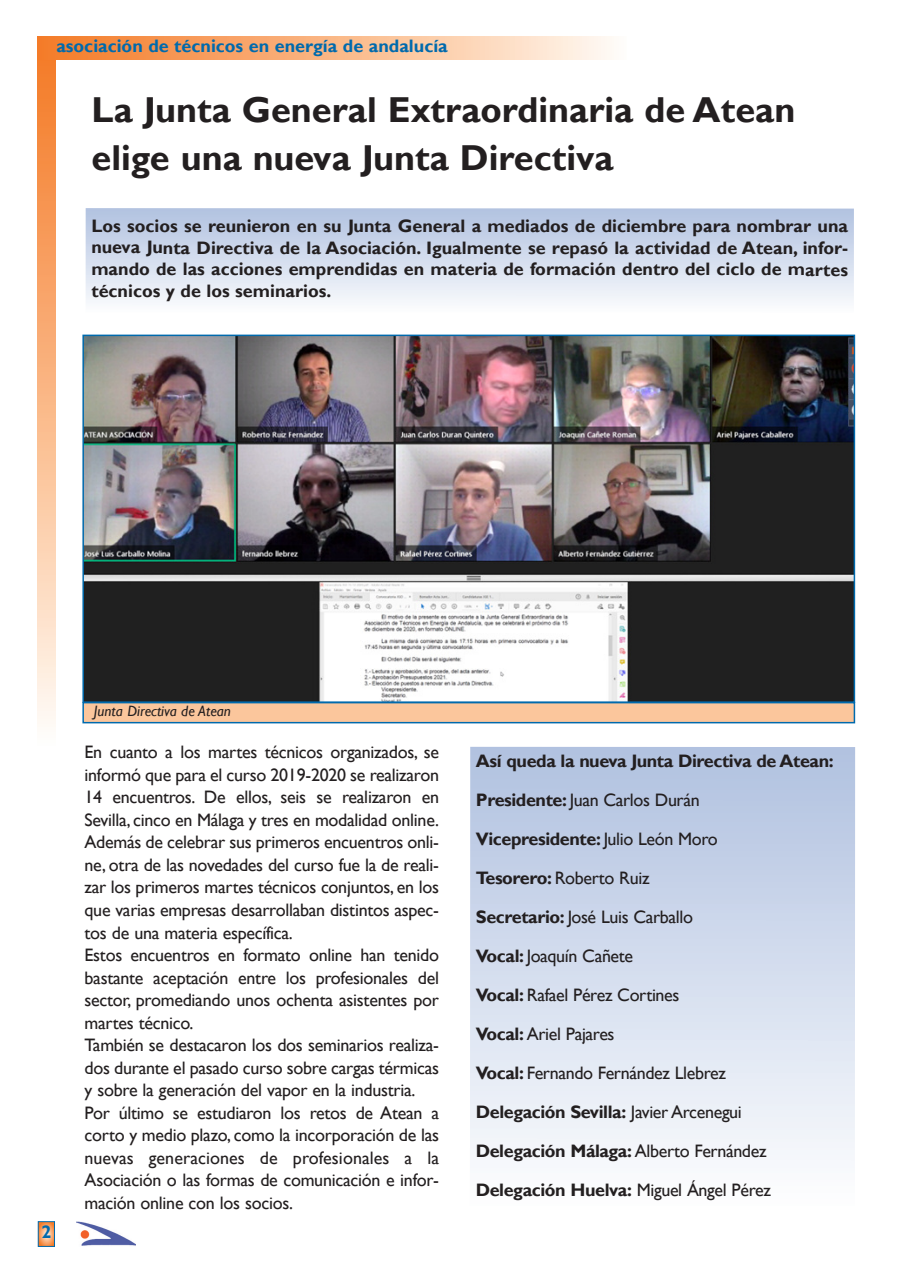
<style>
.page{position:relative;width:902px;height:1277px;background:#fff}
.page>*{position:absolute;margin:0;border:0;box-sizing:border-box;transform-origin:0 0}
.t1{font:700 36px/48px "Gill Sans";color:#231f20}
.t2{font:18px/22.5px "Gill Sans";letter-spacing:-.015em;color:#231f20}
.t3{font:700 18px/21.6px "Gill Sans";color:#231f20;text-align:justify}
.t4{font:700 18px "Gill Sans";color:#006aad}
.t5{font:italic 15px "Gill Sans";color:#231f20}
.s1{font-weight:700}
</style>
<div class="page">
<svg style="left:40px;top:1222px;width:13px;height:22px"></svg>
<div style="left:38px;top:1220px;width:17px;height:26px;border:1px solid #006aad"></div>
<img style="left:76px;top:1221px;width:59px;height:25px">
<div style="left:38px;top:59px;width:17px;height:687px;background:linear-gradient(to bottom,#f47924,#fffbf3)"></div>
<div style="left:38px;top:37px;width:588px;height:23px;background:linear-gradient(to right,#f47822,#fff9f1)"></div>
<svg style="left:86px;top:208px;width:768px;height:94px;background:#d2dbed"></svg>
<div style="left:84px;top:703px;width:769px;height:18px;background:#fbc69c"></div>
<div style="left:82px;top:701px;width:773px;height:22px;border:2px solid #006aad"></div>
<img style="left:85px;top:337px;width:767px;height:362px">
<div style="left:82px;top:334px;width:773px;height:368px;border:2px solid #006aad"></div>
<div style="left:470px;top:746px;width:385px;height:461px;background:linear-gradient(to bottom,#afc0df,#fdfdfe)"></div>
<p class="t4" style="left:56px;top:36px;width:393px">asociación de técnicos en energía de andalucía</p>
<h1 class="t1" style="left:91px;top:86px;width:705px">La Junta General Extraordinaria de Atean elige una nueva Junta Directiva</h1>
<p class="t3" style="left:91px;top:215px;width:758px">Los socios se reunieron en su Junta General a mediados de diciembre para nombrar una nueva Junta Directiva de la Asociación. Igualmente se repasó la actividad de Atean, infor&shy;mando de las acciones emprendidas en materia de formación dentro del ciclo de martes técnicos y de los seminarios.</p>
<p class="t4" style="left:41px;top:1221px;width:11px">2</p>
<p class="t5" style="left:94px;top:702px;width:139px">Junta Directiva de Atean</p>
<p class="t2" style="left:85px;top:740px;width:356px">En cuanto a los martes técnicos organizados, se informó que para el curso 2019-2020 se realizaron 14 encuentros. De ellos, seis se realizaron en Sevilla, cinco en Málaga y tres en modalidad online.<br>Además de celebrar sus primeros encuentros onli&shy;ne, otra de las novedades del curso fue la de reali&shy;zar los primeros martes técnicos conjuntos, en los que varias empresas desarrollaban distintos aspec&shy;tos de una materia específica.<br>Estos encuentros en formato online han tenido bastante aceptación entre los profesionales del sector, promediando unos ochenta asistentes por martes técnico.<br>También se destacaron los dos seminarios realiza&shy;dos durante el pasado curso sobre cargas térmicas y sobre la generación del vapor en la industria.<br>Por último se estudiaron los retos de Atean a corto y medio plazo, como la incorporación de las nuevas generaciones de profesionales a la Asociación o las formas de comunicación e infor&shy;mación online con los socios.</p>
<p class="t2" style="left:476px;top:740px;width:359px;line-height:39px"><span class="s1">Así queda la nueva Junta Directiva de Atean:<br>Presidente:</span> Juan Carlos Durán<br><span class="s1">Vicepresidente:</span> Julio León Moro<br><span class="s1">Tesorero:</span> Roberto Ruiz<br><span class="s1">Secretario:</span> José Luis Carballo<br><span class="s1">Vocal:</span> Joaquín Cañete<br><span class="s1">Vocal:</span> Rafael Pérez Cortines<br><span class="s1">Vocal:</span> Ariel Pajares<br><span class="s1">Vocal:</span> Fernando Fernández Llebrez<br><span class="s1">Delegación Sevilla:</span> Javier Arcenegui<br><span class="s1">Delegación Málaga:</span> Alberto Fernández<br><span class="s1">Delegación Huelva:</span> Miguel Ángel Pérez</p>
</div>
